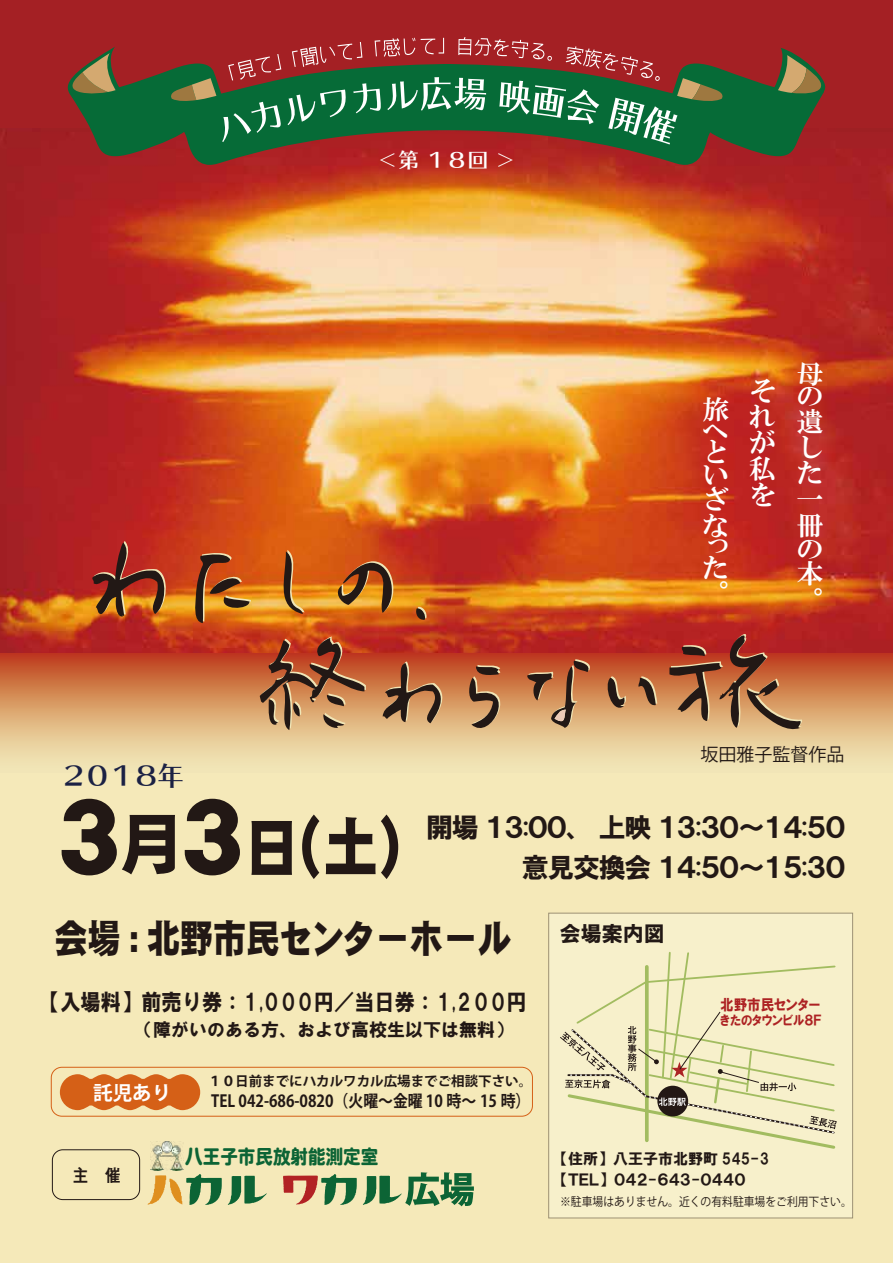
<style>
.page{position:relative;width:893px;height:1263px;background:#fff}
.page>*{position:absolute;margin:0;border:0;box-sizing:border-box;transform-origin:0 0}
.t1{font:66px "DH Gothic EB WINP RKSJ H";color:#221815;scale:.91 1}
.t2{font:39px "DH Gothic EB WINP RKSJ H";color:#221815;scale:.85 1}
.t3{font:27px/39.6px "HGP Soei Kakugothic UB";letter-spacing:-.05em;color:#221815;text-align:right}
.t4{font:27px/26.1px "HGP Mincho E";color:#fff}
.t5{font:27px "Kan 412 Typos Std";letter-spacing:-.1em;color:#1b2144}
.t6{font:22.5px "HGS Soei Kakugothic UB";color:#221815;scale:.9 1}
.t7{font:21px "Kan 412 Typos Std";color:#fff}
.t8{font:21px "HGP Soei Kakugothic UB";color:#221815}
.t9{font:19.5px "Heisei Maru Go Std W8";color:#0c6435;scale:.9 1}
.t10{font:700 19.5px "Koz Go Pro";color:#fff}
.t11{font:18px "HGS Soei Kakugothic UB";color:#221815}
.t12{font:18px "Koz Go Pro";color:#221815}
.t13{font:18px "Midashi Go Pr 6 N MB31";color:#221815;scale:.9 1}
.t14{font:700 16.5px "Koz Go Pr 6 N";color:#221815;scale:.9 1}
.t15{font:15px/21px "HGP Soei Kakugothic UB";color:#221815}
.t16{font:15px "HGP Soei Kakugothic UB";color:#ad2223;scale:.9 1}
.t17{font:700 13.5px "Koz Go Pro";color:#221815}
.t18{font:13.5px "HGP Soei Kakugothic UB";color:#ad2223;scale:.9 1}
.t19{font:12px "Koz Go Pr 6 N";color:#221815;scale:.9 1}
.s1{font-family:"Jun Futo Kaku Gothic Kyokan";font-size:90px}
</style>
<div class="page">
<img style="left:0;top:128px;width:893px;height:526px">
<div style="left:0;top:773px;width:893px;height:490px;background:#f5e9b9"></div>
<svg style="left:0;top:654px;width:893px;height:119px;background:#dfad7c"></svg>
<div style="left:0;top:0;width:893px;height:128px;background:#a42024"></div>
<div style="left:549px;top:913px;width:304px;height:305px;background:#f7f0cb"></div>
<svg style="left:560px;top:952px;width:277px;height:197px"></svg>
<div style="left:51px;top:1067px;width:482px;height:49px;border:1px solid #d56017;border-radius:11px"></div>
<svg style="left:60px;top:1074px;width:140px;height:36px;background:#d9722d"></svg>
<div style="left:52px;top:1150px;width:88px;height:50px;border:1px solid #231815;border-radius:10px"></div>
<svg style="left:64px;top:47px;width:767px;height:118px"></svg>
<svg style="left:71px;top:53px;width:45px;height:42px"></svg>
<svg style="left:778px;top:55px;width:45px;height:39px"></svg>
<svg style="left:169px;top:78px;width:47px;height:24px"></svg>
<svg style="left:274px;top:550px;width:30px;height:64px;background:#be6d23"></svg>
<svg style="left:333px;top:561px;width:67px;height:52px;background:#ae6421"></svg>
<svg style="left:415px;top:607px;width:13px;height:14px"></svg>
<svg style="left:467px;top:663px;width:54px;height:80px;background:#bc865b"></svg>
<svg style="left:603px;top:676px;width:24px;height:39px"></svg>
<svg style="left:638px;top:676px;width:19px;height:31px"></svg>
<svg style="left:260px;top:636px;width:106px;height:94px;background:#ab6643"></svg>
<svg style="left:193px;top:551px;width:58px;height:72px;background:#ae5a1e"></svg>
<img style="left:92px;top:541px;width:79px;height:78px">
<svg style="left:669px;top:633px;width:134px;height:100px;background:#ac6243"></svg>
<svg style="left:527px;top:659px;width:66px;height:69px;background:#b5784f"></svg>
<svg style="left:383px;top:661px;width:68px;height:62px;background:#a86b45"></svg>
<img style="left:150px;top:1142px;width:34px;height:29px">
<svg style="left:222px;top:102px;width:59px;height:40px;background:#2e8257"></svg>
<svg style="left:228px;top:54px;width:53px;height:27px"></svg>
<svg style="left:287px;top:37px;width:438px;height:108px"></svg>
<svg style="left:363px;top:1172px;width:111px;height:34px"></svg>
<svg style="left:283px;top:1174px;width:74px;height:31px"></svg>
<svg style="left:228px;top:1176px;width:39px;height:29px"></svg>
<svg style="left:148px;top:1174px;width:74px;height:31px"></svg>
<p class="t5" style="left:60px;top:761px;width:126px">２０１８年</p>
<p class="t7" style="left:377px;top:148px;width:140px">＜第 １８回 ＞</p>
<p class="t4" style="left:702px;top:396px;width:28px;line-height:26.8px">旅へ</p>
<p class="t4" style="left:702px;top:440px;width:27px">とい</p>
<p class="t4" style="left:702px;top:486px;width:28px;text-align:justify">ざなっ</p>
<p class="t4" style="left:702px;top:555px;width:27px;line-height:25.3px">た。</p>
<p class="t4" style="left:749px;top:378px;width:28px;text-align:justify">それが私を</p>
<p class="t4" style="left:796px;top:360px;width:28px">母の</p>
<p class="t4" style="left:796px;top:408px;width:28px;text-align:justify">遺した一冊の</p>
<p class="t4" style="left:796px;top:560px;width:28px;line-height:27px">本。</p>
<p class="t12" style="left:700px;top:743px;width:146px">坂田雅子監督作品</p>
<h1 class="t1" style="left:55px;top:814px;width:416px"><span class="s1">3</span>月<span class="s1">3</span>日（土）</h1>
<p class="t3" style="left:426px;top:808px;width:421px">開場 １３:００、　上映 １３:３０～１４:５０意見交換会 １４:５０～１５:３０</p>
<h2 class="t2" style="left:54px;top:919px;width:541px">会場 : 北野市民センターホール</h2>
<p class="t6" style="left:40px;top:990px;width:542px">【入場料】前売り券：１,０００円／当日券：１,２００円</p>
<p class="t11" style="left:135px;top:1020px;width:379px">（障がいのある方、および高校生以下は無料）</p>
<p class="t10" style="left:93px;top:1080px;width:80px">託児あり</p>
<p class="t13" style="left:73px;top:1160px;width:56px">主　催</p>
<p class="t17" style="left:208px;top:1072px;width:325px">１０日前までにハカルワカル広場までご相談下さい。</p>
<p class="t14" style="left:211px;top:1092px;width:356px">TEL 042-686-0820（火曜～金曜 10 時～ 15 時）</p>
<p class="t9" style="left:185px;top:1146px;width:216px">八王子市民放射能測定室</p>
<p class="t8" style="left:560px;top:923px;width:106px">会場案内図</p>
<p class="t16" style="left:720px;top:997px;width:113px">北野市民センター</p>
<p class="t18" style="left:720px;top:1013px;width:114px">きたのタウンビル８Ｆ</p>
<p class="t15" style="left:561px;top:1148px;width:210px">【住所】八王子市北野町 545-3【ＴＥＬ】０４２-６４３-０４４０</p>
<p class="t19" style="left:560px;top:1195px;width:325px">※駐車場はありません。近くの有料駐車場をご利用下さい。</p>
</div>
